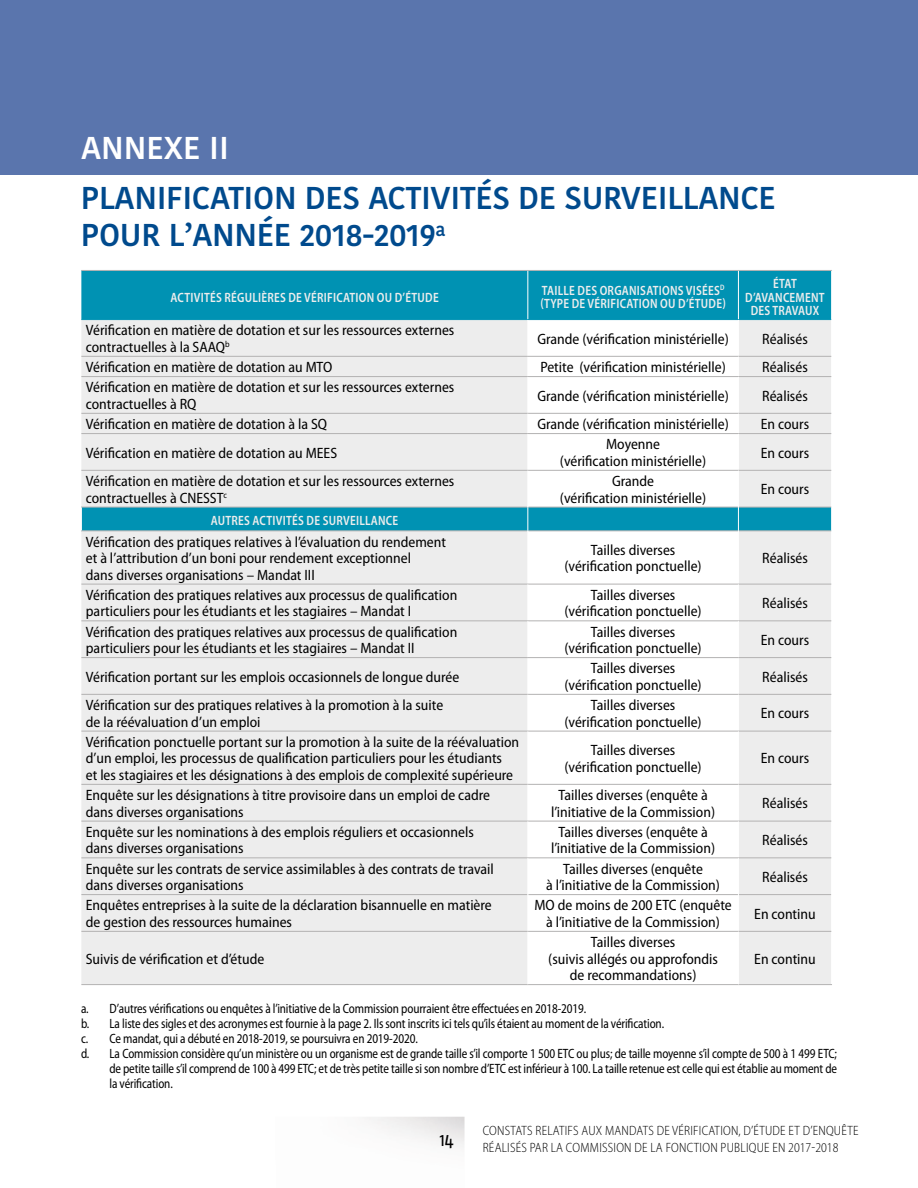
<style>
.page{position:relative;width:918px;height:1188px;background:#fff}
.page>*{position:absolute;margin:0;border:0;box-sizing:border-box;transform-origin:0 0}
.t1{font:500 31.5px/49.5px "Kohinoor Devanagari";letter-spacing:-.01em;color:#004a8d}
.t2{font:19.5px "Fago Co";color:#000}
.t3{font:semi-condensed 15px/16.5px "Myriad Pro";color:#000;text-align:center}
.t4{font:semi-condensed 13.5px "Myriad Pro";letter-spacing:-.01em;color:#000;scale:.9 1}
.t5{font:600 semi-condensed 13.5px/13.5px "Myriad Pro";letter-spacing:.02em;color:#ededed;scale:.9 1}
.t6{font:300 semi-condensed 13.5px/16.2px "Myriad Pro";letter-spacing:.02em;color:#000;scale:.95 1}
.s1{color:#fff}
</style>
<div class="page">
<img style="left:367px;top:1117px;width:98px;height:30px">
<div style="left:0;top:0;width:918px;height:175px;background:#5a75ad"></div>
<img style="left:81px;top:270px;width:751px;height:715px">
<h2 class="t1" style="left:81px;top:123px;width:696px"><span class="s1">ANNEXE II<br></span>PLANIFICATION DES ACTIVITÉS DE SURVEILLANCE</h2>
<h2 class="t1" style="left:81px;top:210px;width:366px">POUR L’ANNÉE 2018-2019<sup>a</sup></h2>
<p class="t5" style="left:170px;top:291px;width:300px">ACTIVITÉS RÉGULIÈRES DE VÉRIFICATION OU D’ÉTUDE</p>
<p class="t5" style="left:540px;top:284px;width:207px">TAILLE DES ORGANISATIONS VISÉES<sup>D </sup>(TYPE DE VÉRIFICATION OU D’ÉTUDE)</p>
<p class="t5" style="left:745px;top:277px;width:90px;text-align:center">ÉTAT<br>D’AVANCEMENT<br>DES TRAVAUX</p>
<p class="t3" style="left:86px;top:322px;width:370px;text-align:left">Vérification en matière de dotation et sur les ressources externes contractuelles à la SAAQ<sup>b</sup></p>
<p class="t3" style="left:537px;top:331px;width:193px">Grande (vérification ministérielle)</p>
<p class="t3" style="left:762px;top:331px;width:47px">Réalisés</p>
<p class="t3" style="left:86px;top:359px;width:248px">Vérification en matière de dotation au MTO</p>
<p class="t3" style="left:540px;top:359px;width:187px">Petite (vérification ministérielle)</p>
<p class="t3" style="left:762px;top:359px;width:47px">Réalisés</p>
<p class="t3" style="left:86px;top:379px;width:370px;text-align:left">Vérification en matière de dotation et sur les ressources externes contractuelles à RQ</p>
<p class="t3" style="left:537px;top:388px;width:193px">Grande (vérification ministérielle)</p>
<p class="t3" style="left:762px;top:388px;width:47px">Réalisés</p>
<p class="t3" style="left:86px;top:416px;width:243px">Vérification en matière de dotation à la SQ</p>
<p class="t3" style="left:537px;top:416px;width:193px">Grande (vérification ministérielle)</p>
<p class="t3" style="left:761px;top:416px;width:50px">En cours</p>
<p class="t3" style="left:86px;top:445px;width:253px">Vérification en matière de dotation au MEES</p>
<p class="t3" style="left:560px;top:436px;width:148px">Moyenne<br>(vérification ministérielle)</p>
<p class="t3" style="left:761px;top:445px;width:50px">En cours</p>
<p class="t3" style="left:86px;top:473px;width:370px;text-align:left">Vérification en matière de dotation et sur les ressources externes contractuelles à CNESST<sup>c</sup></p>
<p class="t3" style="left:560px;top:473px;width:148px">Grande<br>(vérification ministérielle)</p>
<p class="t3" style="left:761px;top:481px;width:50px">En cours</p>
<p class="t5" style="left:211px;top:514px;width:210px">AUTRES ACTIVITÉS DE SURVEILLANCE</p>
<p class="t3" style="left:86px;top:534px;width:362px;text-align:left">Vérification des pratiques relatives à l’évaluation du rendement et à l’attribution d’un boni pour rendement exceptionnel<br>dans diverses organisations – Mandat III</p>
<p class="t3" style="left:564px;top:542px;width:139px">Tailles diverses (vérification ponctuelle)</p>
<p class="t3" style="left:762px;top:550px;width:47px">Réalisés</p>
<p class="t3" style="left:86px;top:587px;width:373px;text-align:left">Vérification des pratiques relatives aux processus de qualification particuliers pour les étudiants et les stagiaires – Mandat I</p>
<p class="t3" style="left:564px;top:587px;width:139px">Tailles diverses (vérification ponctuelle)</p>
<p class="t3" style="left:762px;top:595px;width:47px">Réalisés</p>
<p class="t3" style="left:86px;top:624px;width:373px;text-align:left">Vérification des pratiques relatives aux processus de qualification particuliers pour les étudiants et les stagiaires – Mandat II</p>
<p class="t3" style="left:564px;top:624px;width:139px">Tailles diverses (vérification ponctuelle)</p>
<p class="t3" style="left:761px;top:632px;width:50px">En cours</p>
<p class="t3" style="left:86px;top:669px;width:375px">Vérification portant sur les emplois occasionnels de longue durée</p>
<p class="t3" style="left:564px;top:660px;width:139px">Tailles diverses (vérification ponctuelle)</p>
<p class="t3" style="left:762px;top:669px;width:47px">Réalisés</p>
<p class="t3" style="left:86px;top:697px;width:359px;text-align:left">Vérification sur des pratiques relatives à la promotion à la suite de la réévaluation d’un emploi</p>
<p class="t3" style="left:564px;top:697px;width:139px">Tailles diverses (vérification ponctuelle)</p>
<p class="t3" style="left:761px;top:705px;width:50px">En cours</p>
<p class="t3" style="left:86px;top:734px;width:435px;text-align:left">Vérification ponctuelle portant sur la promotion à la suite de la réévaluation d’un emploi, les processus de qualification particuliers pour les étudiants<br>et les stagiaires et les désignations à des emplois de complexité supérieure</p>
<p class="t3" style="left:564px;top:742px;width:139px">Tailles diverses (vérification ponctuelle)</p>
<p class="t3" style="left:761px;top:750px;width:50px">En cours</p>
<p class="t3" style="left:86px;top:787px;width:406px;text-align:left">Enquête sur les désignations à titre provisoire dans un emploi de cadre dans diverses organisations</p>
<p class="t3" style="left:551px;top:787px;width:166px">Tailles diverses (enquête à l’initiative de la Commission)</p>
<p class="t3" style="left:762px;top:795px;width:47px">Réalisés</p>
<p class="t3" style="left:86px;top:824px;width:390px;text-align:left">Enquête sur les nominations à des emplois réguliers et occasionnels dans diverses organisations</p>
<p class="t3" style="left:551px;top:824px;width:166px">Tailles diverses (enquête à l’initiative de la Commission)</p>
<p class="t3" style="left:762px;top:832px;width:47px">Réalisés</p>
<p class="t3" style="left:86px;top:861px;width:410px;text-align:left">Enquête sur les contrats de service assimilables à des contrats de travail dans diverses organisations</p>
<p class="t3" style="left:546px;top:861px;width:175px">Tailles diverses (enquête<br>à l’initiative de la Commission)</p>
<p class="t3" style="left:762px;top:869px;width:47px">Réalisés</p>
<p class="t3" style="left:86px;top:897px;width:407px;text-align:left">Enquêtes entreprises à la suite de la déclaration bisannuelle en matière de gestion des ressources humaines</p>
<p class="t3" style="left:534px;top:897px;width:199px">MO de moins de 200 ETC (enquête à l’initiative de la Commission)</p>
<p class="t3" style="left:754px;top:906px;width:63px">En continu</p>
<p class="t3" style="left:86px;top:951px;width:180px">Suivis de vérification et d’étude</p>
<p class="t3" style="left:548px;top:934px;width:171px">Tailles diverses<br>(suivis allégés ou approfondis de recommandations)</p>
<p class="t3" style="left:754px;top:951px;width:63px">En continu</p>
<p class="t4" style="left:81px;top:1002px;width:563px">a. D’autres vérifications ou enquêtes à l’initiative de la Commission pourraient être effectuées en 2018-2019.</p>
<p class="t4" style="left:81px;top:1017px;width:649px">b. La liste des sigles et des acronymes est fournie à la page 2. Ils sont inscrits ici tels qu’ils étaient au moment de la vérification.</p>
<p class="t4" style="left:81px;top:1032px;width:376px">c. Ce mandat, qui a débuté en 2018-2019, se poursuivra en 2019-2020.</p>
<p class="t4" style="left:81px;top:1047px;width:842px">d. La Commission considère qu’un ministère ou un organisme est de grande taille s’il comporte 1 500 ETC ou plus; de taille moyenne s’il compte de 500 à 1 499 ETC;</p>
<p class="t4" style="left:110px;top:1062px;width:810px">de petite taille s’il comprend de 100 à 499 ETC; et de très petite taille si son nombre d’ETC est inférieur à 100. La taille retenue est celle qui est établie au moment de</p>
<p class="t4" style="left:110px;top:1077px;width:72px">la vérification.</p>
<h2 class="t2" style="left:440px;top:1129px;width:15px">14</h2>
<p class="t6" style="left:483px;top:1123px;width:397px">CONSTATS RELATIFS AUX MANDATS DE VÉRIFICATION, D’ÉTUDE ET D’ENQUÊTE<br>RÉALISÉS PAR LA COMMISSION DE LA FONCTION PUBLIQUE EN 2017-2018</p>
</div>
